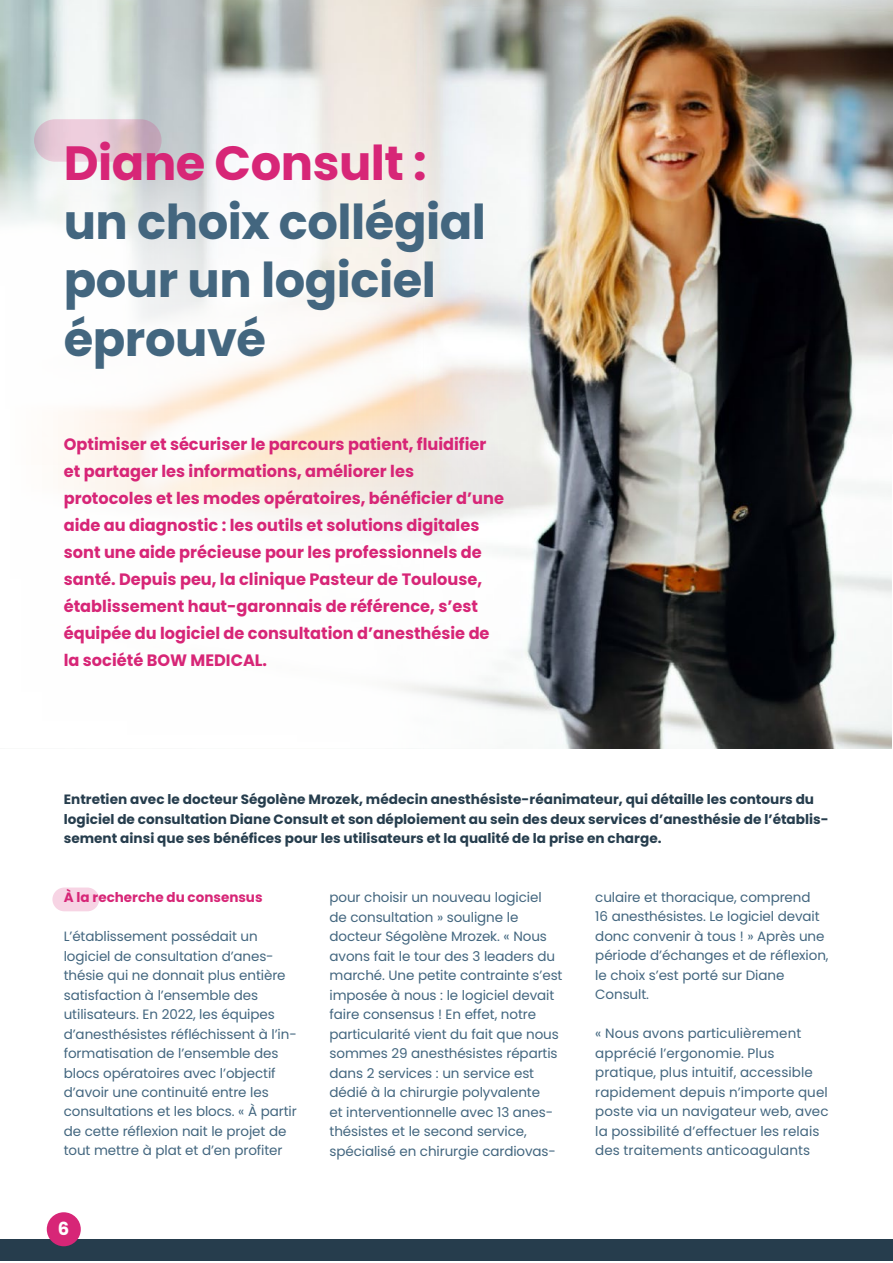
<style>
.page{position:relative;width:893px;height:1263px;background:#fff}
.page>*{position:absolute;margin:0;border:0;box-sizing:border-box;transform-origin:0 0}
.t1{font:700 48px/58.5px "Poppins";letter-spacing:-.01em;color:#43667f}
.t2{font:700 48px "Poppins";letter-spacing:-.01em;color:#d72677}
.t3{font:700 18px "Poppins";color:#fff}
.t4{font:700 16.5px/27px "Poppins";color:#d72677}
.t5{font:13.5px/19.5px "Poppins";letter-spacing:-.01em;color:#43667f}
.t6{font:700 13.5px/19.5px "Poppins";color:#263d4d}
.t7{font:700 13.5px "Poppins";color:#d72677}
</style>
<div class="page">
<img style="left:0;top:0;width:893px;height:748px">
<svg style="left:34px;top:119px;width:128px;height:43px;background:#dec1cf"></svg>
<svg style="left:0;top:153px;width:510px;height:595px"></svg>
<div style="left:52px;top:887px;width:47px;height:24px;background:#f7d4e4;border-radius:12px"></div>
<div style="left:0;top:1240px;width:893px;height:21px;background:#263d4d"></div>
<div style="left:47px;top:1212px;width:34px;height:34px;background:#d72677;border-radius:50%"></div>
<h1 class="t2" style="left:64px;top:136px;width:365px">Diane Consult :</h1>
<h1 class="t1" style="left:64px;top:193px;width:424px">un choix collégial pour un logiciel éprouvé</h1>
<p class="t4" style="left:64px;top:431px;width:442px">Optimiser et sécuriser le parcours patient, fluidifier et partager les informations, améliorer les protocoles et les modes opératoires, bénéficier d’une aide au diagnostic : les outils et solutions digitales sont une aide précieuse pour les professionnels de santé. Depuis peu, la clinique Pasteur de Toulouse, établissement haut-garonnais de référence, s’est équipée du logiciel de consultation d’anesthésie de la société BOW MEDICAL.</p>
<p class="t6" style="left:64px;top:790px;width:766px">Entretien avec le docteur Ségolène Mrozek, médecin anesthésiste-réanimateur, qui détaille les contours du logiciel de consultation Diane Consult et son déploiement au sein des deux services d’anesthésie de l’établis&shy;sement ainsi que ses bénéfices pour les utilisateurs et la qualité de la prise en charge.</p>
<p class="t7" style="left:64px;top:889px;width:200px">À la recherche du consensus</p>
<p class="t5" style="left:64px;top:926px;width:235px">L’établissement possédait un logiciel de consultation d’anes&shy;thésie qui ne donnait plus entière satisfaction à l’ensemble des utilisateurs. En 2022, les équipes d’anesthésistes réfléchissent à l’in&shy;formatisation de l’ensemble des blocs opératoires avec l’objectif d’avoir une continuité entre les consultations et les blocs. « À partir de cette réflexion nait le projet de tout mettre à plat et d’en profiter</p>
<h2 class="t3" style="left:58px;top:1218px;width:13px">6</h2>
<p class="t5" style="left:330px;top:888px;width:234px">pour choisir un nouveau logiciel<br>de consultation » souligne le docteur Ségolène Mrozek. « Nous avons fait le tour des 3 leaders du marché. Une petite contrainte s’est imposée à nous : le logiciel devait faire consensus ! En effet, notre particularité vient du fait que nous sommes 29 anesthésistes répartis dans 2 services : un service est dédié à la chirurgie polyvalente<br>et interventionnelle avec 13 anes&shy;thésistes et le second service, spécialisé en chirurgie cardiovas-</p>
<p class="t5" style="left:595px;top:887px;width:235px">culaire et thoracique, comprend<br>16 anesthésistes. Le logiciel devait donc convenir à tous ! » Après une période d’échanges et de réflexion, le choix s’est porté sur Diane<br>Consult.</p>
<p class="t5" style="left:595px;top:1024px;width:235px">« Nous avons particulièrement apprécié l’ergonomie. Plus pratique, plus intuitif, accessible rapidement depuis n’importe quel poste via un navigateur web, avec la possibilité d’effectuer les relais des traitements anticoagulants</p>
</div>
